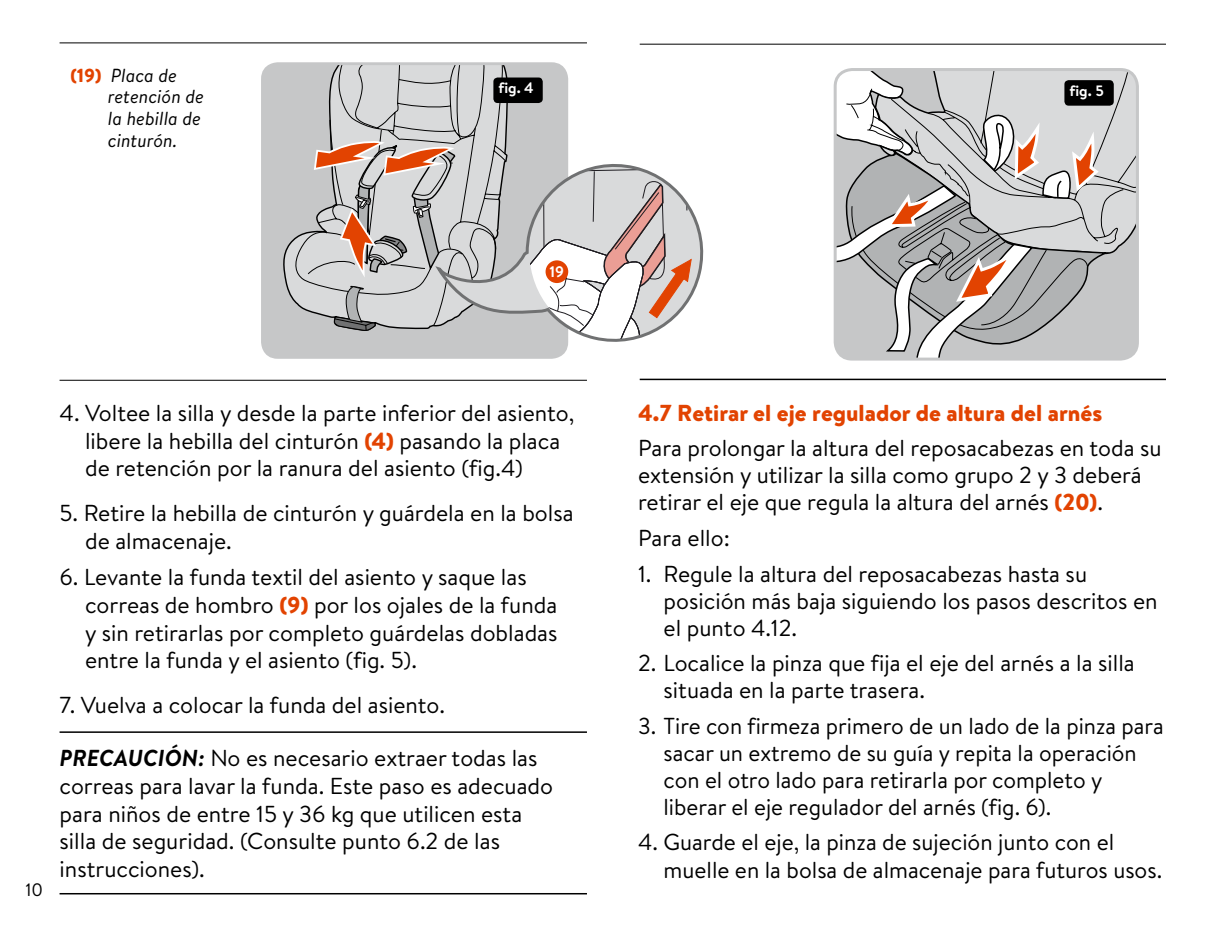
<style>
.page{position:relative;width:1225px;height:927px;background:#fff}
.page>*{position:absolute;margin:0;border:0;box-sizing:border-box;transform-origin:0 0}
.t1{font:23.1px/27.6px "Brandon Text";color:#000}
.t2{font:900 23.1px "Brandon Text";color:#e24301}
.t3{font:italic 18.9px/21.6px "Brandon Text";color:#000}
.t4{font:18px "Brandon Text";color:#000}
.t5{font:700 15.3px "Brandon Text";color:#fff}
.t6{font:700 15px "Brandon Text";color:#fff}
.s1{font-weight:900;font-style:normal;color:#e24301}
.s2{font-weight:900;color:#e24301}
.s3{font-weight:700;font-style:italic}
</style>
<div class="page">
<hr style="left:60px;top:43px;width:527px;height:1px;background:#000">
<hr style="left:60px;top:380px;width:527px;height:1px;background:#000">
<div style="left:262px;top:64px;width:305px;height:293px;background:#c6c7c8;border-radius:15px"></div>
<svg style="left:283px;top:240px;width:9px;height:59px"></svg>
<div style="left:261px;top:62px;width:307px;height:297px;border:3px solid #c6c7c8;border-radius:15px"></div>
<svg style="left:292px;top:64px;width:277px;height:267px"></svg>
<svg style="left:431px;top:153px;width:273px;height:200px"></svg>
<div style="left:493px;top:78px;width:50px;height:25px;background:#000;border-radius:4px"></div>
<div style="left:545px;top:260px;width:23px;height:23px;background:#e24301;border-radius:50%"></div>
<div style="left:833px;top:68px;width:306px;height:293px;border:3px solid #c6c7c8;border-radius:17px"></div>
<hr style="left:639px;top:44px;width:526px;height:1px;background:#000">
<hr style="left:639px;top:379px;width:526px;height:1px;background:#000">
<svg style="left:835px;top:70px;width:302px;height:289px;background:#bfbdbc"></svg>
<hr style="left:60px;top:731px;width:527px;height:2px;background:#000">
<hr style="left:60px;top:893px;width:527px;height:1px;background:#000">
<p class="t3" style="left:108px;top:64px;width:98px;text-indent:-37px"><span class="s1">(19)</span> Placa de retención de la hebilla de cinturón.</p>
<p class="t6" style="left:498px;top:78px;width:37px">fig. 4</p>
<p class="t5" style="left:549px;top:261px;width:16px">19</p>
<p class="t4" style="left:26px;top:878px;width:19px">10</p>
<p class="t1" style="left:85px;top:398px;width:491px;text-indent:-26px">4. Voltee la silla y desde la parte inferior del asiento, libere la hebilla del cinturón <span class="s2">(4)</span> pasando la placa de retención por la ranura del asiento (fig.4)</p>
<p class="t1" style="left:85px;top:499px;width:490px;text-indent:-26px">5. Retire la hebilla de cinturón y guárdela en la bolsa de almacenaje.</p>
<p class="t1" style="left:85px;top:562px;width:474px;text-indent:-26px">6. Levante la funda textil del asiento y saque las correas de hombro <span class="s2">(9)</span> por los ojales de la funda y sin retirarlas por completo guárdelas dobladas entre la funda y el asiento (fig. 5).</p>
<p class="t1" style="left:60px;top:690px;width:387px">7. Vuelva a colocar la funda del asiento.</p>
<p class="t1" style="left:60px;top:744px;width:495px"><span class="s3">PRECAUCIÓN:</span> No es necesario extraer todas las correas para lavar la funda. Este paso es adecuado para niños de entre 15 y 36 kg que utilicen esta silla de seguridad. (Consulte punto 6.2 de las instrucciones).</p>
<p class="t6" style="left:1069px;top:80px;width:36px">fig. 5</p>
<p class="t2" style="left:638px;top:397px;width:466px">4.7 Retirar el eje regulador de altura del arnés</p>
<p class="t1" style="left:638px;top:434px;width:525px">Para prolongar la altura del reposacabezas en toda su extensión y utilizar la silla como grupo 2 y 3 deberá retirar el eje que regula la altura del arnés <span class="s2">(20)</span>.</p>
<p class="t1" style="left:638px;top:523px;width:93px">Para ello:</p>
<p class="t1" style="left:663px;top:559px;width:495px;text-indent:-26px">1. Regule la altura del reposacabezas hasta su posición más baja siguiendo los pasos descritos en el punto 4.12.</p>
<p class="t1" style="left:663px;top:649px;width:473px;text-indent:-26px">2. Localice la pinza que fija el eje del arnés a la silla situada en la parte trasera.</p>
<p class="t1" style="left:663px;top:711px;width:502px;text-indent:-26px">3. Tire con firmeza primero de un lado de la pinza para sacar un extremo de su guía y repita la operación con el otro lado para retirarla por completo y liberar el eje regulador del arnés (fig. 6).</p>
<p class="t1" style="left:663px;top:827px;width:500px;text-indent:-26px">4. Guarde el eje, la pinza de sujeción junto con el muelle en la bolsa de almacenaje para futuros usos.</p>
</div>
